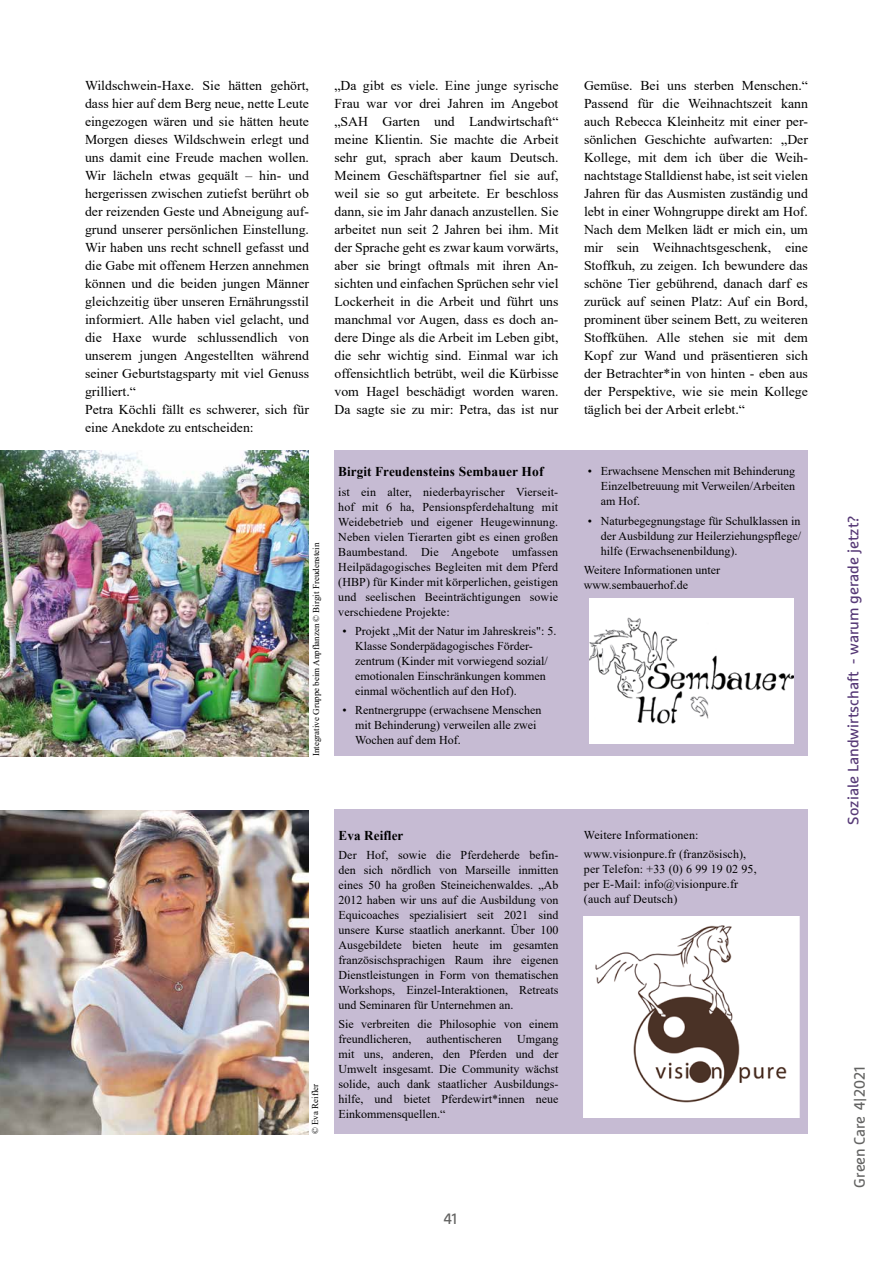
<style>
.page{position:relative;width:893px;height:1263px;background:#fff}
.page>*{position:absolute;margin:0;border:0;box-sizing:border-box;transform-origin:0 0}
.t1{font:15px "Marselis Pro";color:#563976}
.t2{font:15px "Marselis Pro";letter-spacing:-.01em;color:#636362}
.t3{font:13.5px/18px "Times New Roman";color:#000;text-align:justify}
.t4{font:700 13.5px "Times New Roman";letter-spacing:.01em;color:#000}
.t5{font:12px/15px "Times New Roman";color:#000}
.t6{font:9px "Times New Roman";color:#000}
</style>
<div class="page">
<div style="left:334px;top:450px;width:474px;height:306px;background:#c6bbd3"></div>
<img style="left:590px;top:599px;width:204px;height:144px">
<div style="left:334px;top:809px;width:474px;height:325px;background:#c6bbd3"></div>
<img style="left:584px;top:917px;width:215px;height:201px">
<img style="left:0;top:450px;width:309px;height:306px">
<img style="left:0;top:810px;width:309px;height:324px">
<p class="t3" style="left:85px;top:76px;width:226px;text-align:left">Wildschwein-Haxe. Sie hätten gehört, dass hier auf dem Berg neue, nette Leute eingezogen wären und sie hätten heute Morgen dieses Wildschwein erlegt und uns damit eine Freude machen wollen.<br>Wir lächeln etwas gequält – hin- und hergerissen zwischen zutiefst berührt ob der reizenden Geste und Abneigung auf&shy;grund unserer persönlichen Einstellung.<br>Wir haben uns recht schnell gefasst und die Gabe mit offenem Herzen annehmen können und die beiden jungen Männer gleichzeitig über unseren Ernährungsstil informiert. Alle haben viel gelacht, und die Haxe wurde schlussendlich von unserem jungen Angestellten während seiner Geburtstagsparty mit viel Genuss grilliert.“<br>Petra Köchli fällt es schwerer, sich für eine Anekdote zu entscheiden:</p>
<p class="t3" style="left:334px;top:76px;width:226px">„Da gibt es viele. Eine junge syrische Frau war vor drei Jahren im Angebot „SAH Garten und Landwirtschaft“ meine Klientin. Sie machte die Arbeit sehr gut, sprach aber kaum Deutsch.<br>Meinem Geschäftspartner fiel sie auf, weil sie so gut arbeitete. Er beschloss dann, sie im Jahr danach anzustellen. Sie arbeitet nun seit 2 Jahren bei ihm. Mit der Sprache geht es zwar kaum vorwärts, aber sie bringt oftmals mit ihren An&shy;sichten und einfachen Sprüchen sehr viel Lockerheit in die Arbeit und führt uns manchmal vor Augen, dass es doch an&shy;dere Dinge als die Arbeit im Leben gibt, die sehr wichtig sind. Einmal war ich offensichtlich betrübt, weil die Kürbisse vom Hagel beschädigt worden waren.<br>Da sagte sie zu mir: Petra, das ist nur</p>
<p class="t3" style="left:584px;top:76px;width:225px">Gemüse. Bei uns sterben Menschen.“ Passend für die Weihnachtszeit kann auch Rebecca Kleinheitz mit einer per&shy;sönlichen Geschichte aufwarten: „Der Kollege, mit dem ich über die Weih&shy;nachtstage Stalldienst habe, ist seit vielen Jahren für das Ausmisten zuständig und lebt in einer Wohngruppe direkt am Hof.<br>Nach dem Melken lädt er mich ein, um mir sein Weihnachtsgeschenk, eine Stoffkuh, zu zeigen. Ich bewundere das schöne Tier gebührend, danach darf es zurück auf seinen Platz: Auf ein Bord, prominent über seinem Bett, zu weiteren Stoffkühen. Alle stehen sie mit dem Kopf zur Wand und präsentieren sich der Betrachter*in von hinten - eben aus der Perspektive, wie sie mein Kollege täglich bei der Arbeit erlebt.“</p>
<p class="t6" style="left:310px;top:756px;width:215px;rotate:-90deg">Integrative Gruppe beim Anpflanzen © Birgit Freudenstein</p>
<p class="t4" style="left:338px;top:462px;width:207px">Birgit Freudensteins Sembauer Hof</p>
<p class="t5" style="left:338px;top:484px;width:221px;text-align:justify">ist ein alter, niederbayrischer Vierseit&shy;hof mit 6 ha, Pensionspferdehaltung mit Weidebetrieb und eigener Heugewinnung.<br>Neben vielen Tierarten gibt es einen großen Baumbestand. Die Angebote umfassen Heilpädagogisches Begleiten mit dem Pferd (HBP) für Kinder mit körperlichen, geistigen und seelischen Beeinträchtigungen sowie verschiedene Projekte:</p>
<p class="t5" style="left:355px;top:623px;width:203px;text-indent:-13px">• Projekt „Mit der Natur im Jahreskreis": 5.<br>Klasse Sonderpädagogisches Förder&shy;zentrum (Kinder mit vorwiegend sozial/ emotionalen Einschränkungen kommen einmal wöchentlich auf den Hof).</p>
<p class="t5" style="left:355px;top:702px;width:188px;text-indent:-13px">• Rentnergruppe (erwachsene Menschen mit Behinderung) verweilen alle zwei<br>Wochen auf dem Hof.</p>
<p class="t5" style="left:601px;top:463px;width:196px;text-align:justify;text-indent:-13px">• Erwachsene Menschen mit Behinderung Einzelbetreuung mit Verweilen/Arbeiten am Hof.</p>
<p class="t5" style="left:601px;top:513px;width:202px;text-align:justify;text-indent:-13px">• Naturbegegnungstage für Schulklassen in der Ausbildung zur Heilerziehungspflege/ hilfe (Erwachsenenbildung).</p>
<p class="t5" style="left:584px;top:562px;width:138px">Weitere Informationen unter www.sembauerhof.de</p>
<p class="t6" style="left:309px;top:1134px;width:52px;rotate:-90deg">© Eva Reifler</p>
<p class="t4" style="left:338px;top:826px;width:66px">Eva Reifler</p>
<p class="t5" style="left:338px;top:847px;width:221px;text-align:justify">Der Hof, sowie die Pferdeherde befin&shy;den sich nördlich von Marseille inmitten eines 50 ha großen Steineichenwaldes. „Ab 2012 haben wir uns auf die Ausbildung von Equicoaches spezialisiert seit 2021 sind unsere Kurse staatlich anerkannt. Über 100<br>Ausgebildete bieten heute im gesamten französischsprachigen Raum ihre eigenen Dienstleistungen in Form von thematischen Workshops, Einzel-Interaktionen, Retreats und Seminaren für Unternehmen an.</p>
<p class="t5" style="left:338px;top:1016px;width:221px">Sie verbreiten die Philosophie von einem freundlicheren,</p>
<p class="t5" style="left:427px;top:1031px;width:77px">authentischeren</p>
<p class="t5" style="left:338px;top:1031px;width:221px;text-align:justify;text-indent:179px">Umgang mit uns, anderen, den Pferden und der Umwelt insgesamt. Die Community wächst solide, auch dank staatlicher Ausbildungs&shy;hilfe, und bietet Pferdewirt*innen neue Einkommensquellen.“</p>
<p class="t5" style="left:584px;top:825px;width:164px;line-height:19.2px">Weitere Informationen: www.visionpure.fr (französisch),</p>
<p class="t5" style="left:584px;top:861px;width:174px">per Telefon: +33 (0) 6 99 19 02 95, per E-Mail: info@visionpure.fr (auch auf Deutsch)</p>
<p class="t2" style="left:444px;top:1209px;width:15px">41</p>
<p class="t1" style="left:844px;top:824px;width:310px;rotate:-90deg">Soziale Landwirtschaft - warum gerade jetzt?</p>
<p class="t2" style="left:850px;top:1187px;width:122px;rotate:-90deg">Green Care 4|2021</p>
</div>
